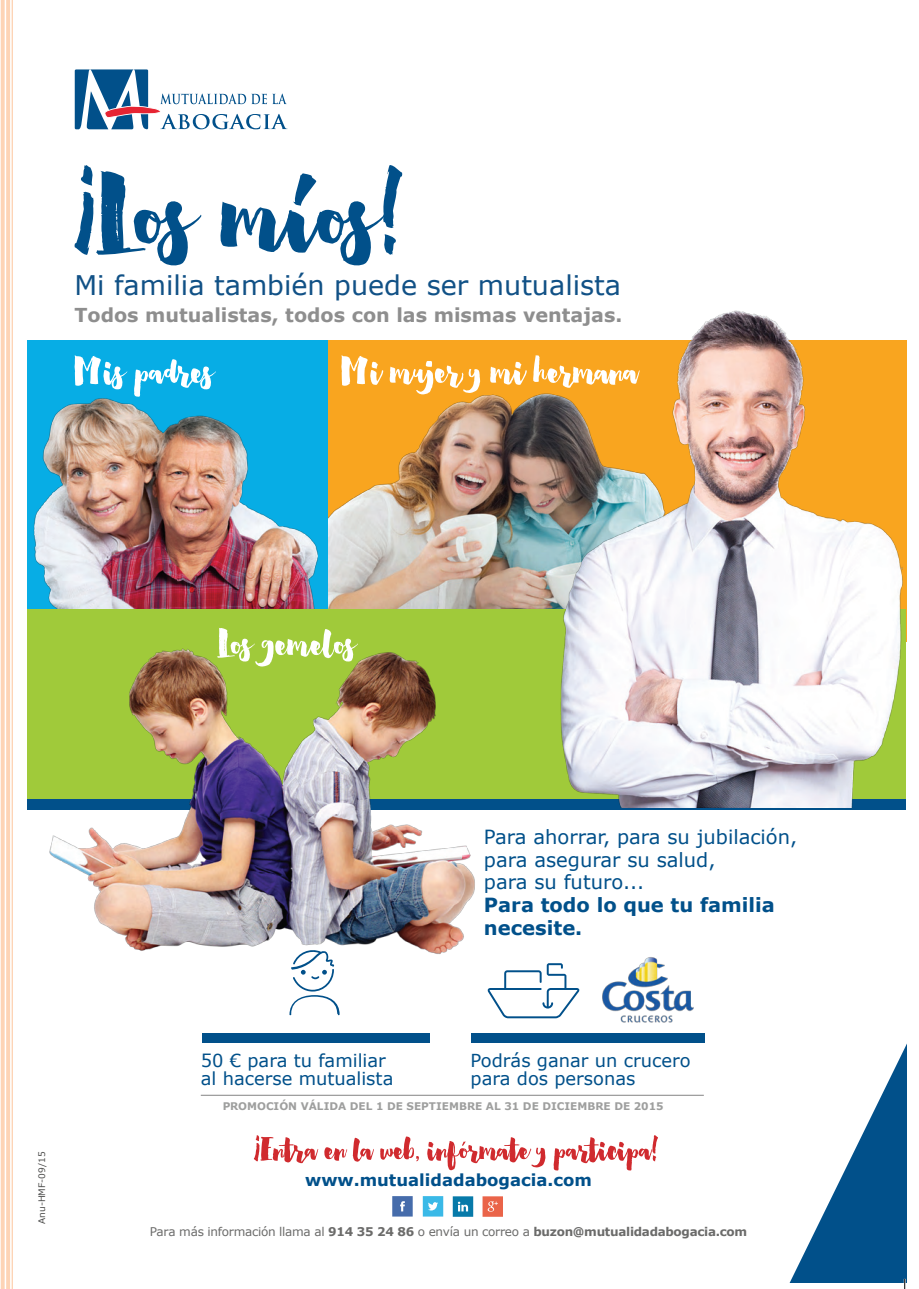
<style>
.page{position:relative;width:919px;height:1289px;background:#fff}
.page>*{position:absolute;margin:0;border:0;box-sizing:border-box;transform-origin:0 0}
.t1{font:27px "Verdana";color:#115186}
.t2{font:19.5px/22.8px "Verdana";color:#01508a}
.t3{font:700 19.5px/22.8px "Verdana";color:#01508a}
.t4{font:700 19.2px "Verdana";color:#8e8e8e}
.t5{font:17.85px/17.9px "Verdana";color:#01508a}
.t6{font:700 16.5px "Verdana";color:#01508a}
.t7{font:12px "Verdana";letter-spacing:-.025em;color:#6b6b6a}
.t8{font:700 10.5px "Verdana";color:#747574}
.t9{font:9px "Verdana";color:#4c4c4b}
.s1{font-weight:700}
</style>
<div class="page">
<div style="left:0;top:0;width:13px;height:1288px;background:#fdd4b6"></div>
<hr style="left:0;top:0;width:1px;height:1288px;background:#fff">
<hr style="left:5px;top:0;width:1px;height:1288px;background:#fff">
<hr style="left:10px;top:0;width:2px;height:1288px;background:#fff">
<div style="left:28px;top:340px;width:309px;height:284px;background:#07ade5"></div>
<div style="left:328px;top:340px;width:578px;height:301px;background:#f9a51f"></div>
<img style="left:33px;top:398px;width:284px;height:211px">
<img style="left:328px;top:380px;width:195px;height:229px">
<div style="left:28px;top:609px;width:878px;height:200px;background:#a0ca3a"></div>
<svg style="left:28px;top:799px;width:878px;height:10px"></svg>
<img style="left:44px;top:648px;width:461px;height:306px">
<img style="left:523px;top:310px;width:383px;height:497px">
<svg style="left:75px;top:69px;width:212px;height:60px"></svg>
<svg style="left:392px;top:1196px;width:20px;height:20px"></svg>
<svg style="left:423px;top:1196px;width:20px;height:20px"></svg>
<svg style="left:452px;top:1196px;width:21px;height:20px"></svg>
<svg style="left:482px;top:1196px;width:21px;height:20px"></svg>
<svg style="left:74px;top:165px;width:127px;height:101px"></svg>
<svg style="left:220px;top:165px;width:182px;height:101px"></svg>
<div style="left:202px;top:1033px;width:227px;height:9px;background:#01508a"></div>
<svg style="left:289px;top:947px;width:50px;height:68px"></svg>
<div style="left:471px;top:1033px;width:233px;height:9px;background:#01508a"></div>
<svg style="left:487px;top:963px;width:92px;height:55px"></svg>
<img style="left:602px;top:957px;width:92px;height:66px">
<svg style="left:74px;top:355px;width:53px;height:34px"></svg>
<svg style="left:134px;top:359px;width:82px;height:38px"></svg>
<svg style="left:217px;top:628px;width:141px;height:38px"></svg>
<svg style="left:341px;top:355px;width:42px;height:31px"></svg>
<svg style="left:389px;top:361px;width:91px;height:33px"></svg>
<svg style="left:490px;top:362px;width:37px;height:23px"></svg>
<svg style="left:533px;top:355px;width:106px;height:34px"></svg>
<svg style="left:254px;top:1135px;width:64px;height:29px"></svg>
<svg style="left:324px;top:1137px;width:50px;height:24px"></svg>
<svg style="left:380px;top:1136px;width:39px;height:25px"></svg>
<svg style="left:427px;top:1137px;width:118px;height:33px"></svg>
<svg style="left:553px;top:1135px;width:105px;height:35px"></svg>
<hr style="left:201px;top:1094px;width:502px;height:1px;background:#040503">
<svg style="left:789px;top:1045px;width:117px;height:243px"></svg>
<h1 class="t1" style="left:74px;top:268px;width:548px">Mi familia también puede ser mutualista</h1>
<h3 class="t4" style="left:74px;top:302px;width:549px">Todos mutualistas, todos con las mismas ventajas.</h3>
<p class="t9" style="left:36px;top:1223px;width:74px;rotate:-90deg">Anu-HMF-09/15</p>
<h2 class="t2" style="left:484px;top:825px;width:315px">Para ahorrar, para su jubilación, para asegurar su salud,<br>para su futuro...</h2>
<h2 class="t3" style="left:484px;top:893px;width:292px">Para todo lo que tu familia necesite.</h2>
<h3 class="t5" style="left:201px;top:1052px;width:194px">50 € para tu familiar al hacerse mutualista</h3>
<h3 class="t5" style="left:470px;top:1052px;width:221px">Podrás ganar un crucero para dos personas</h3>
<p class="t8" style="left:222px;top:1099px;width:443px">PROMOCIÓN VÁLIDA DEL 1 DE SEPTIEMBRE AL 31 DE DICIEMBRE DE 2015</p>
<h3 class="t6" style="left:305px;top:1168px;width:288px">www.mutualidadabogacia.com</h3>
<p class="t7" style="left:150px;top:1223px;width:599px">Para más información llama al <span class="s1">914 35 24 86</span> o envía un correo a <span class="s1">buzon@mutualidadabogacia.com</span></p>
</div>
